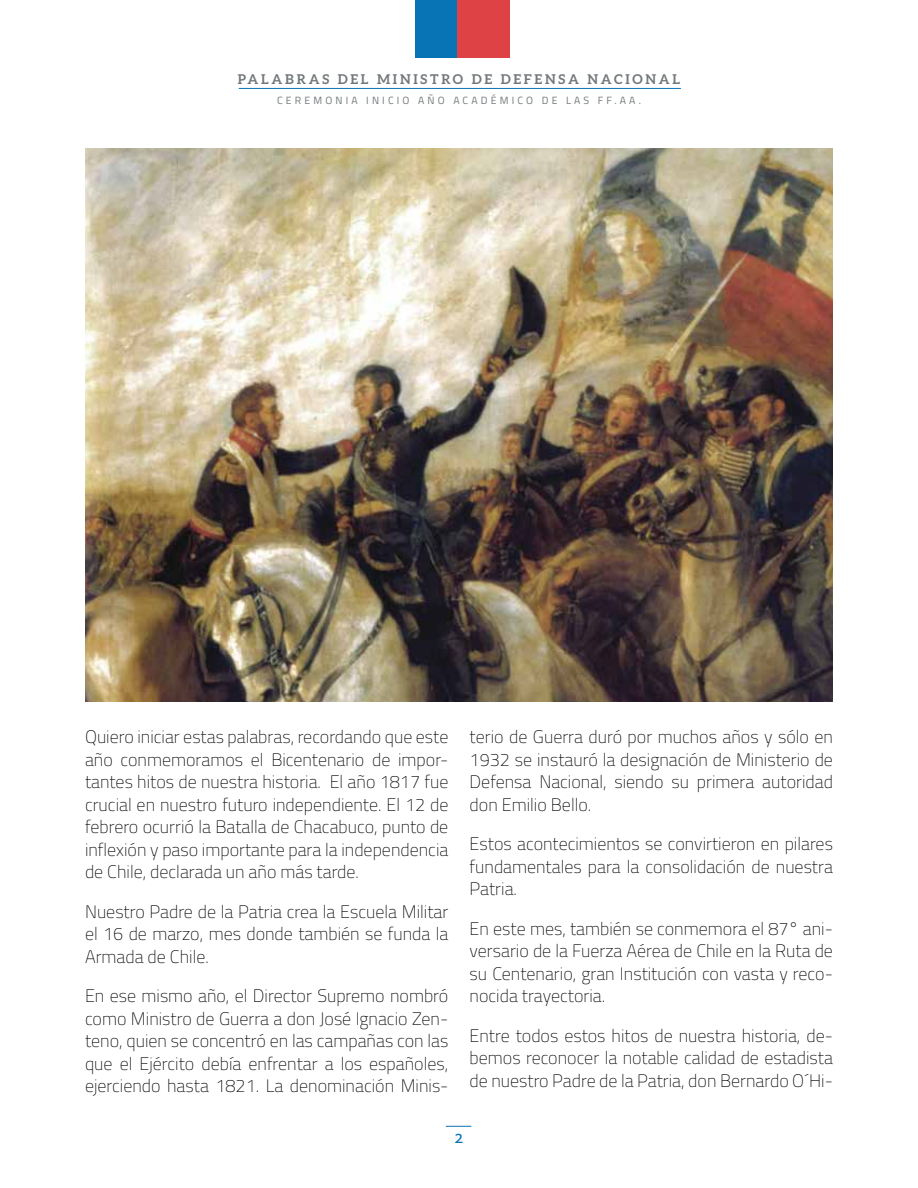
<style>
.page{position:relative;width:918px;height:1188px;background:#fff}
.page>*{position:absolute;margin:0;border:0;box-sizing:border-box;transform-origin:0 0}
.t1{font:19.5px "Nexus Sans";color:#0873b5}
.t2{font:100 18px/22.5px "Titillium Web";color:#000;text-align:justify}
.t3{font:700 13.5px "Aleo";letter-spacing:.2em;color:#72787a}
.t4{font:10.5px "Titillium Web";letter-spacing:.3em;color:#72787a}
</style>
<div class="page">
<div style="left:415px;top:0;width:43px;height:58px;background:#0873b5"></div>
<div style="left:458px;top:0;width:52px;height:58px;background:#de4245"></div>
<svg style="left:446px;top:1126px;width:25px;height:1px"></svg>
<hr style="left:239px;top:88px;width:442px;height:1px;background:#0873b5">
<img style="left:85px;top:149px;width:748px;height:553px">
<p class="t3" style="left:238px;top:71px;width:444px">PALABRAS DEL MINISTRO DE DEFENSA NACIONAL</p>
<p class="t4" style="left:277px;top:92px;width:366px">CEREMONIA INICIO AÑO ACADÉMICO DE LAS FF.AA.</p>
<p class="t2" style="left:85px;top:725px;width:365px">Quiero iniciar estas palabras, recordando que este año conmemoramos el Bicentenario de impor&shy;tantes hitos de nuestra historia. El año 1817 fue crucial en nuestro futuro independiente. El 12 de febrero ocurrió la Batalla de Chacabuco, punto de inflexión y paso importante para la independencia de Chile, declarada un año más tarde.</p>
<p class="t2" style="left:85px;top:899px;width:365px">Nuestro Padre de la Patria crea la Escuela Militar el 16 de marzo, mes donde también se funda la Armada de Chile.</p>
<p class="t2" style="left:85px;top:984px;width:365px">En ese mismo año, el Director Supremo nombró como Ministro de Guerra a don José Ignacio Zen&shy;teno, quien se concentró en las campañas con las que el Ejército debía enfrentar a los españoles, ejerciendo hasta 1821. La denominación Minis-</p>
<p class="t2" style="left:470px;top:725px;width:365px">terio de Guerra duró por muchos años y sólo en 1932 se instauró la designación de Ministerio de Defensa Nacional, siendo su primera autoridad don Emilio Bello.</p>
<p class="t2" style="left:470px;top:832px;width:365px">Estos acontecimientos se convirtieron en pilares fundamentales para la consolidación de nuestra Patria.</p>
<p class="t2" style="left:470px;top:916px;width:365px">En este mes, también se conmemora el 87° ani&shy;versario de la Fuerza Aérea de Chile en la Ruta de su Centenario, gran Institución con vasta y reco&shy;nocida trayectoria.</p>
<p class="t2" style="left:470px;top:1023px;width:365px">Entre todos estos hitos de nuestra historia, de&shy;bemos reconocer la notable calidad de estadista de nuestro Padre de la Patria, don Bernardo O´Hi-</p>
<p class="t1" style="left:455px;top:1124px;width:10px">2</p>
</div>
